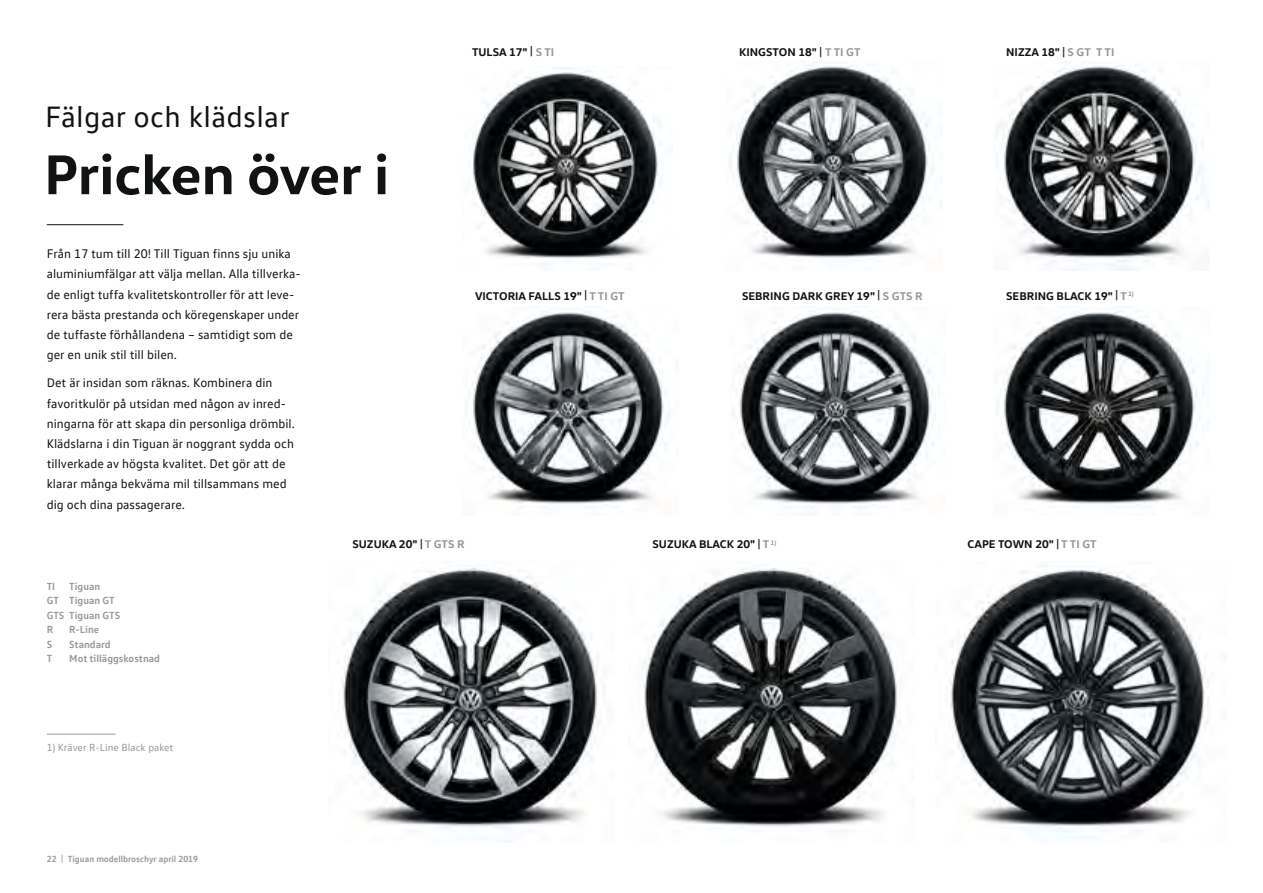
<style>
.page{position:relative;width:1263px;height:893px;background:#fff}
.page>*{position:absolute;margin:0;border:0;box-sizing:border-box;transform-origin:0 0}
.t1{font:700 57px "VW Head";color:#111212}
.t2{font:30px "VW Text";letter-spacing:.01em;color:#111212}
.t3{font:12.75px/20.2px "VW Text";color:#111212}
.t4{font:700 11.4px "VW Head";color:#111212}
.t5{font:700 10.5px/14.4px "VW Text";color:#989898}
.t6{font:10.5px "VW Text";color:#989898}
.t7{font:700 9px "VW Text";color:#989898}
.s1{color:#989898}
</style>
<div class="page">
<hr style="left:47px;top:224px;width:76px;height:1px;background:#111212">
<img style="left:472px;top:67px;width:191px;height:192px">
<img style="left:466px;top:308px;width:204px;height:200px">
<img style="left:732px;top:308px;width:203px;height:200px">
<img style="left:996px;top:308px;width:204px;height:200px">
<img style="left:341px;top:565px;width:263px;height:277px">
<img style="left:642px;top:565px;width:259px;height:262px">
<img style="left:949px;top:566px;width:260px;height:272px">
<img style="left:729px;top:62px;width:213px;height:198px">
<img style="left:996px;top:62px;width:213px;height:208px">
<hr style="left:47px;top:734px;width:68px;height:1px;background:#989898">
<h2 class="t2" style="left:45px;top:98px;width:246px">Fälgar och klädslar</h2>
<h1 class="t1" style="left:44px;top:137px;width:346px">Pricken över i</h1>
<p class="t3" style="left:47px;top:243px;width:256px">Från 17 tum till 20! Till Tiguan finns sju unika aluminiumfälgar att välja mellan. Alla tillverka&shy;de enligt tuffa kvalitetskontroller för att leve&shy;rera bästa prestanda och köregenskaper under de tuffaste förhållandena – samtidigt som de ger en unik stil till bilen.</p>
<p class="t3" style="left:47px;top:372px;width:250px">Det är insidan som räknas. Kombinera din favoritkulör på utsidan med någon av inred&shy;ningarna för att skapa din personliga drömbil.<br>Klädslarna i din Tiguan är noggrant sydda och tillverkade av högsta kvalitet. Det gör att de klarar många bekväma mil tillsammans med dig och dina passagerare.</p>
<p class="t4" style="left:472px;top:44px;width:84px">TULSA 17" | <span class="s1">S TI</span></p>
<p class="t4" style="left:739px;top:45px;width:123px">KINGSTON 18" | <span class="s1">T TI GT</span></p>
<p class="t4" style="left:1006px;top:45px;width:110px">NIZZA 18" | <span class="s1">S GT T TI</span></p>
<p class="t4" style="left:475px;top:288px;width:151px">VICTORIA FALLS 19" | <span class="s1">T TI GT</span></p>
<p class="t4" style="left:742px;top:288px;width:182px">SEBRING DARK GREY 19" | <span class="s1">S GTS R</span></p>
<p class="t4" style="left:1006px;top:288px;width:129px">SEBRING BLACK 19" | <span class="s1">T</span> <sup>1)</sup></p>
<p class="t5" style="left:47px;top:578px;width:75px;text-indent:23px">Tiguan<br>GT Tiguan GT<br>GTS Tiguan GTS<br>R</p>
<p class="t5" style="left:47px;top:578px;width:10px">TI</p>
<p class="t5" style="left:69px;top:622px;width:31px">R-Line</p>
<p class="t5" style="left:47px;top:636px;width:7px">S</p>
<p class="t5" style="left:69px;top:636px;width:43px">Standard</p>
<p class="t5" style="left:47px;top:651px;width:7px">T</p>
<p class="t5" style="left:69px;top:651px;width:92px">Mot tilläggskostnad</p>
<p class="t6" style="left:47px;top:741px;width:128px">1) Kräver R-Line Black paket</p>
<p class="t7" style="left:47px;top:853px;width:153px">22 | Tiguan modellbroschyr april 2019</p>
<p class="t4" style="left:352px;top:537px;width:114px">SUZUKA 20" | <span class="s1">T GTS R</span></p>
<p class="t4" style="left:653px;top:537px;width:125px">SUZUKA BLACK 20" | <span class="s1">T</span> <sup>1)</sup></p>
<p class="t4" style="left:968px;top:537px;width:130px">CAPE TOWN 20" | <span class="s1">T TI GT</span></p>
</div>
